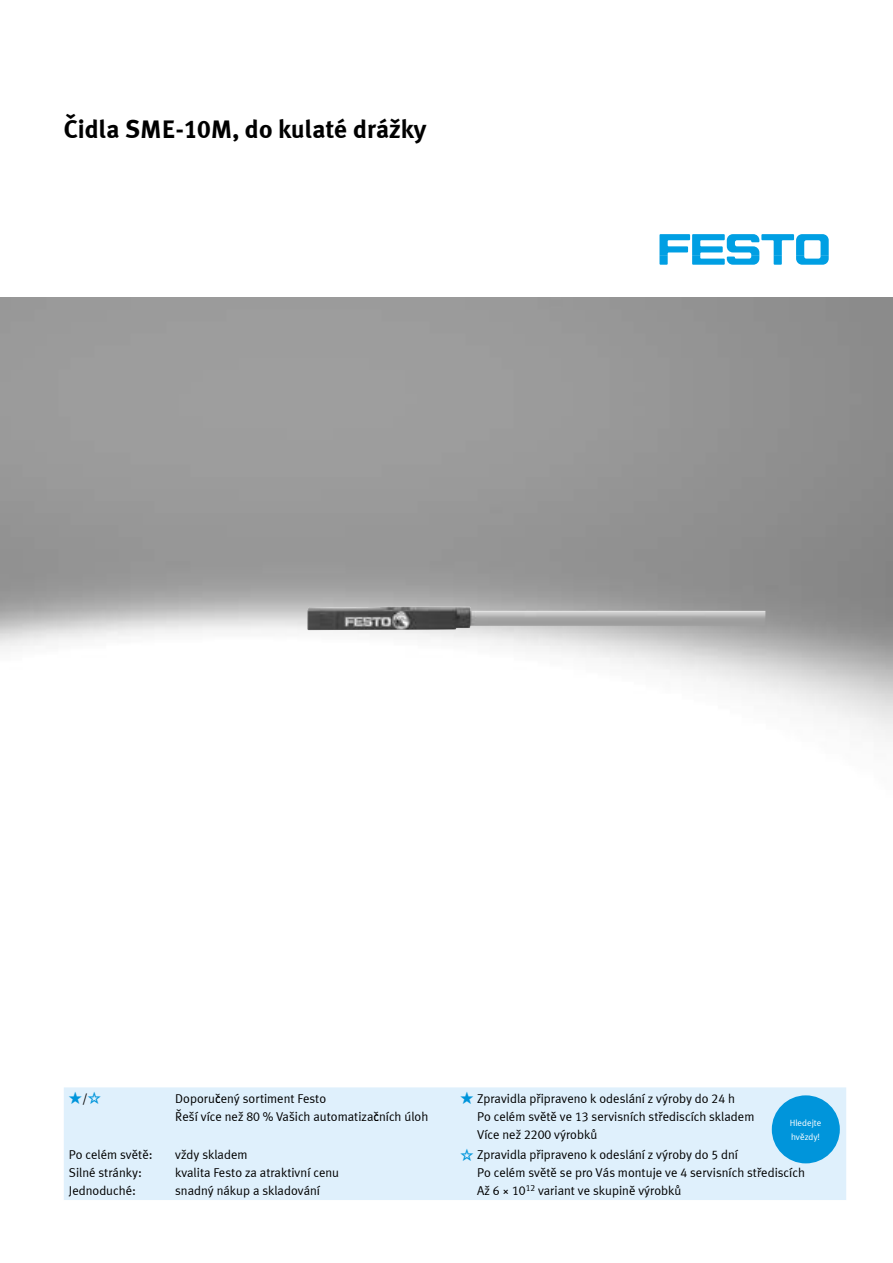
<style>
.page{position:relative;width:893px;height:1263px;background:#fff}
.page>*{position:absolute;margin:0;border:0;box-sizing:border-box;transform-origin:0 0}
.t1{font:700 25.5px "Meta Plus LF";color:#000}
.t2{font:12.75px/18px "Meta Plus LF";color:#000}
.t3{font:12.75px "Meto Pict 182";color:#0095db}
.t4{font:9px/13.5px "Meta Plus LF";color:#fff}
.s1{font-family:"Meta Plus LF";color:#000}
.s2{font-family:"Meto Pict 182";color:#0095db}
</style>
<div class="page">
<svg style="left:659px;top:234px;width:170px;height:31px"></svg>
<div style="left:64px;top:1087px;width:782px;height:113px;background:#dff0fc"></div>
<div style="left:772px;top:1095px;width:68px;height:68px;background:#0095db;border-radius:50%"></div>
<img style="left:307px;top:606px;width:458px;height:24px">
<h1 class="t1" style="left:64px;top:113px;width:364px">Čidla SME-10M, do kulaté drážky</h1>
<p class="t3" style="left:69px;top:1091px;width:34px">E<span class="s1">/</span>R</p>
<p class="t2" style="left:175px;top:1089px;width:255px">Doporučený sortiment Festo<br>Řeší více než 80 % Vašich automatizačních úloh</p>
<p class="t2" style="left:477px;top:1089px;width:279px;text-indent:-17px"><span class="s2">Q</span>Zpravidla připraveno k odeslání z výroby do 24 h<br>Po celém světě ve 13 servisních střediscích skladem<br>Více než 2200 výrobků</p>
<p class="t2" style="left:69px;top:1145px;width:85px">Po celém světě:<br>Silné stránky:<br>Jednoduché:</p>
<p class="t2" style="left:175px;top:1145px;width:165px">vždy skladem<br>kvalita Festo za atraktivní cenu snadný nákup a skladování</p>
<p class="t2" style="left:477px;top:1145px;width:329px;text-indent:-17px"><span class="s2">W</span>Zpravidla připraveno k odeslání z výroby do 5 dní<br>Po celém světě se pro Vás montuje ve 4 servisních střediscích<br>Až 6 × 10<sup>12</sup> variant ve skupině výrobků</p>
<p class="t4" style="left:790px;top:1116px;width:33px">Hledejte hvězdy!</p>
</div>
